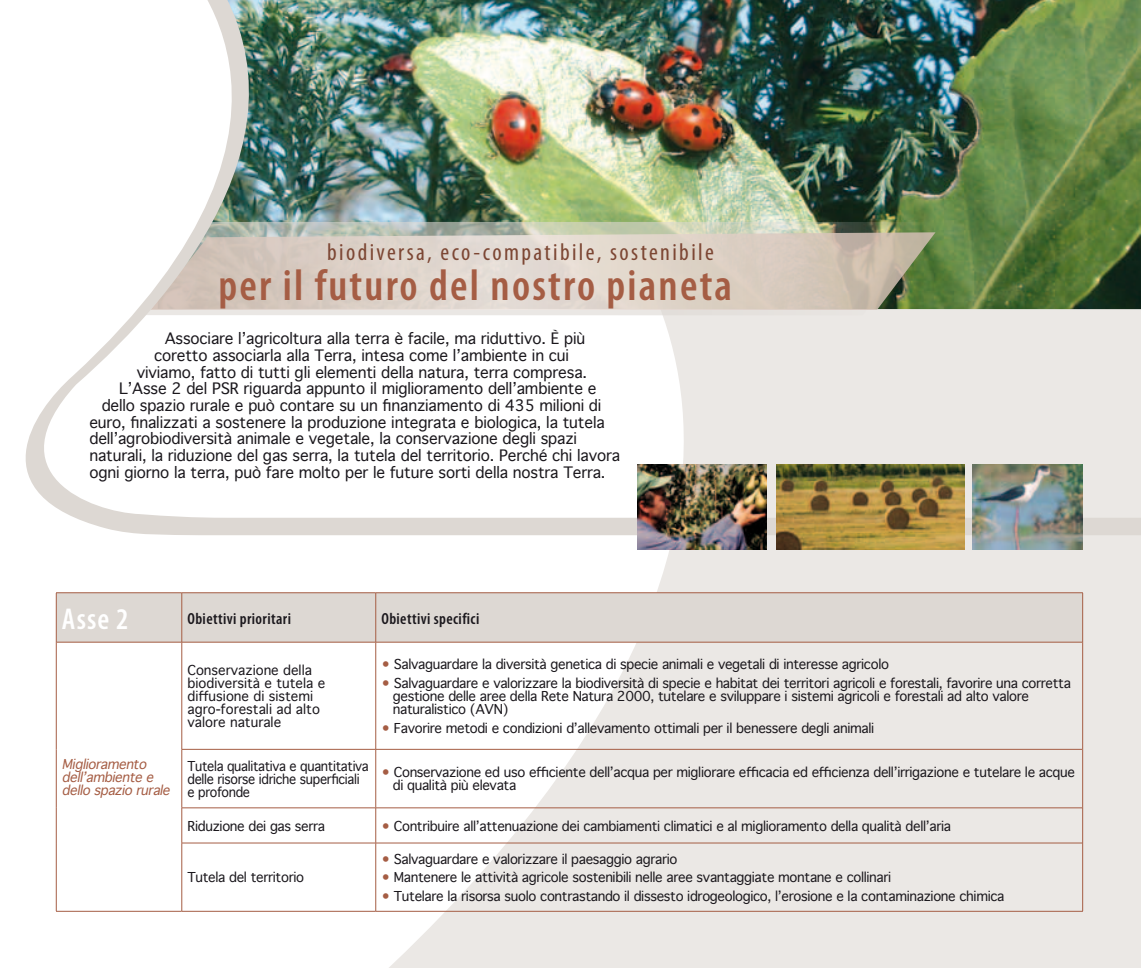
<style>
.page{position:relative;width:1141px;height:968px;background:#fff}
.page>*{position:absolute;margin:0;border:0;box-sizing:border-box;transform-origin:0 0}
.t1{font:600 condensed 44.27px "Myriad Pro";letter-spacing:.05em;color:#a55d44}
.t2{font:600 condensed 30.1px "Myriad Pro";color:#fff}
.t3{font:condensed 24.15px "Myriad Pro";letter-spacing:.1em;color:#7c4633}
.t4{font:600 condensed 16.1px "Myriad Pro";letter-spacing:.025em;color:#1a171c}
.t5{font:15.05px "Geneva";letter-spacing:-.01em;color:#1a171c}
.t6{font:13.12px/13.1px "Geneva";letter-spacing:-.025em;color:#1a171c}
.t7{font:13.12px/13.1px "Geneva";color:#1a171c}
.t8{font:13.12px/13.1px "Geneva";letter-spacing:-.025em;color:#1a171c;scale:.95 1}
.t9{font:italic 13.12px/13.1px "Geneva";color:#a55d44}
.s1{color:#a55d44}
</style>
<div class="page">
<svg style="left:367px;top:538px;width:774px;height:429px;fill:#ebe8e5"></svg>
<div style="left:57px;top:593px;width:1025px;height:48px;background:#ddd8d3"></div>
<hr style="left:56px;top:592px;width:126px;height:1px;background:#a55d44">
<hr style="left:56px;top:593px;width:1px;height:49px;background:#a55d44">
<hr style="left:182px;top:592px;width:194px;height:1px;background:#a55d44">
<hr style="left:376px;top:592px;width:707px;height:1px;background:#a55d44">
<hr style="left:1082px;top:593px;width:1px;height:49px;background:#a55d44">
<hr style="left:181px;top:593px;width:1px;height:49px;background:#a55d44">
<hr style="left:375px;top:593px;width:1px;height:49px;background:#a55d44">
<hr style="left:57px;top:641px;width:125px;height:1px;background:#a55d44">
<hr style="left:56px;top:642px;width:1px;height:107px;background:#a55d44">
<hr style="left:56px;top:749px;width:1px;height:58px;background:#a55d44">
<hr style="left:56px;top:807px;width:1px;height:35px;background:#a55d44">
<hr style="left:56px;top:842px;width:1px;height:68px;background:#a55d44">
<hr style="left:56px;top:910px;width:126px;height:1px;background:#a55d44">
<hr style="left:182px;top:641px;width:194px;height:1px;background:#a55d44">
<hr style="left:181px;top:642px;width:1px;height:107px;background:#a55d44">
<hr style="left:376px;top:641px;width:706px;height:1px;background:#a55d44">
<hr style="left:375px;top:642px;width:1px;height:107px;background:#a55d44">
<hr style="left:182px;top:749px;width:194px;height:1px;background:#a55d44">
<hr style="left:181px;top:749px;width:1px;height:58px;background:#a55d44">
<hr style="left:376px;top:749px;width:706px;height:1px;background:#a55d44">
<hr style="left:375px;top:749px;width:1px;height:58px;background:#a55d44">
<hr style="left:182px;top:807px;width:194px;height:1px;background:#a55d44">
<hr style="left:181px;top:808px;width:1px;height:34px;background:#a55d44">
<hr style="left:376px;top:807px;width:706px;height:1px;background:#a55d44">
<hr style="left:375px;top:808px;width:1px;height:34px;background:#a55d44">
<hr style="left:182px;top:842px;width:194px;height:1px;background:#a55d44">
<hr style="left:181px;top:843px;width:1px;height:67px;background:#a55d44">
<hr style="left:376px;top:842px;width:706px;height:1px;background:#a55d44">
<hr style="left:375px;top:843px;width:1px;height:67px;background:#a55d44">
<hr style="left:182px;top:910px;width:194px;height:1px;background:#a55d44">
<hr style="left:376px;top:910px;width:707px;height:1px;background:#a55d44">
<hr style="left:1082px;top:642px;width:1px;height:107px;background:#a55d44">
<hr style="left:1082px;top:749px;width:1px;height:58px;background:#a55d44">
<hr style="left:1082px;top:807px;width:1px;height:35px;background:#a55d44">
<hr style="left:1082px;top:842px;width:1px;height:68px;background:#a55d44">
<img style="left:25px;top:0;width:1116px;height:538px">
<img style="left:638px;top:464px;width:129px;height:85px">
<img style="left:973px;top:464px;width:109px;height:85px">
<img style="left:776px;top:464px;width:189px;height:85px">
<h3 class="t3" style="left:327px;top:237px;width:388px">biodiversa, eco-compatibile, sostenibile</h3>
<h1 class="t1" style="left:219px;top:261px;width:515px">per il futuro del nostro pianeta</h1>
<p class="t5" style="left:165px;top:326px;width:422px">Associare l’agricoltura alla terra è facile, ma riduttivo. È più</p>
<p class="t5" style="left:154px;top:342px;width:416px">coretto associarla alla Terra, intesa come l’ambiente in cui</p>
<p class="t5" style="left:137px;top:359px;width:452px">viviamo, fatto di tutti gli elementi della natura, terra compresa.</p>
<p class="t5" style="left:119px;top:376px;width:479px">L’Asse 2 del PSR riguarda appunto il miglioramento dell’ambiente e</p>
<p class="t5" style="left:102px;top:392px;width:501px">dello spazio rurale e può contare su un finanziamento di 435 milioni di</p>
<p class="t5" style="left:89px;top:409px;width:517px">euro, finalizzati a sostenere la produzione integrata e biologica, la tutela</p>
<p class="t5" style="left:89px;top:426px;width:489px">dell’agrobiodiversità animale e vegetale, la conservazione degli spazi</p>
<p class="t5" style="left:89px;top:442px;width:532px">naturali, la riduzione del gas serra, la tutela del territorio. Perché chi lavora</p>
<p class="t5" style="left:89px;top:459px;width:518px">ogni giorno la terra, può fare molto per le future sorti della nostra Terra.</p>
<h2 class="t2" style="left:62px;top:602px;width:68px">Asse 2</h2>
<p class="t4" style="left:187px;top:609px;width:105px">Obiettivi prioritari</p>
<p class="t4" style="left:381px;top:609px;width:99px">Obiettivi specifici</p>
<p class="t9" style="left:62px;top:757px;width:113px">Miglioramento dell’ambientee dellospaziorurale</p>
<p class="t7" style="left:187px;top:663px;width:139px">Conservazione della biodiversità e tutela e diffusione di sistemi agro-forestali ad alto valore naturale</p>
<p class="t6" style="left:381px;top:657px;width:509px"><span class="s1">•</span> Salvaguardare la diversità genetica di specie animali e vegetali di interesse agricolo</p>
<p class="t6" style="left:393px;top:676px;width:680px;text-indent:-11px"><span class="s1">•</span> Salvaguardare e valorizzare la biodiversità di specie e habitat dei territori agricoli e forestali, favorire una corretta gestione delle aree della Rete Natura 2000, tutelare e sviluppare i sistemi agricoli e forestali ad alto valore naturalistico (AVN)</p>
<p class="t6" style="left:381px;top:721px;width:494px"><span class="s1">•</span> Favorire metodi e condizioni d’allevamento ottimali per il benessere degli animali</p>
<p class="t8" style="left:187px;top:759px;width:192px">Tutela qualitativa e quantitativa delle risorse idriche superficiali e profonde</p>
<p class="t6" style="left:393px;top:765px;width:684px;text-indent:-11px"><span class="s1">•</span> Conservazione ed uso efficiente dell’acqua per migliorare efficacia ed efficienza dell’irrigazione e tutelare le acque di qualità più elevata</p>
<p class="t6" style="left:187px;top:818px;width:139px">Riduzione dei gas serra</p>
<p class="t6" style="left:381px;top:818px;width:571px"><span class="s1">•</span> Contribuire all’attenuazione dei cambiamenti climatici e al miglioramento della qualità dell’aria</p>
<p class="t6" style="left:187px;top:870px;width:118px">Tutela del territorio</p>
<p class="t6" style="left:381px;top:851px;width:298px"><span class="s1">•</span> Salvaguardare e valorizzare il paesaggio agrario</p>
<p class="t6" style="left:381px;top:870px;width:511px"><span class="s1">•</span> Mantenere le attività agricole sostenibili nelle aree svantaggiate montane e collinari</p>
<p class="t6" style="left:381px;top:889px;width:625px"><span class="s1">•</span> Tutelare la risorsa suolo contrastando il dissesto idrogeologico, l’erosione e la contaminazione chimica</p>
</div>
